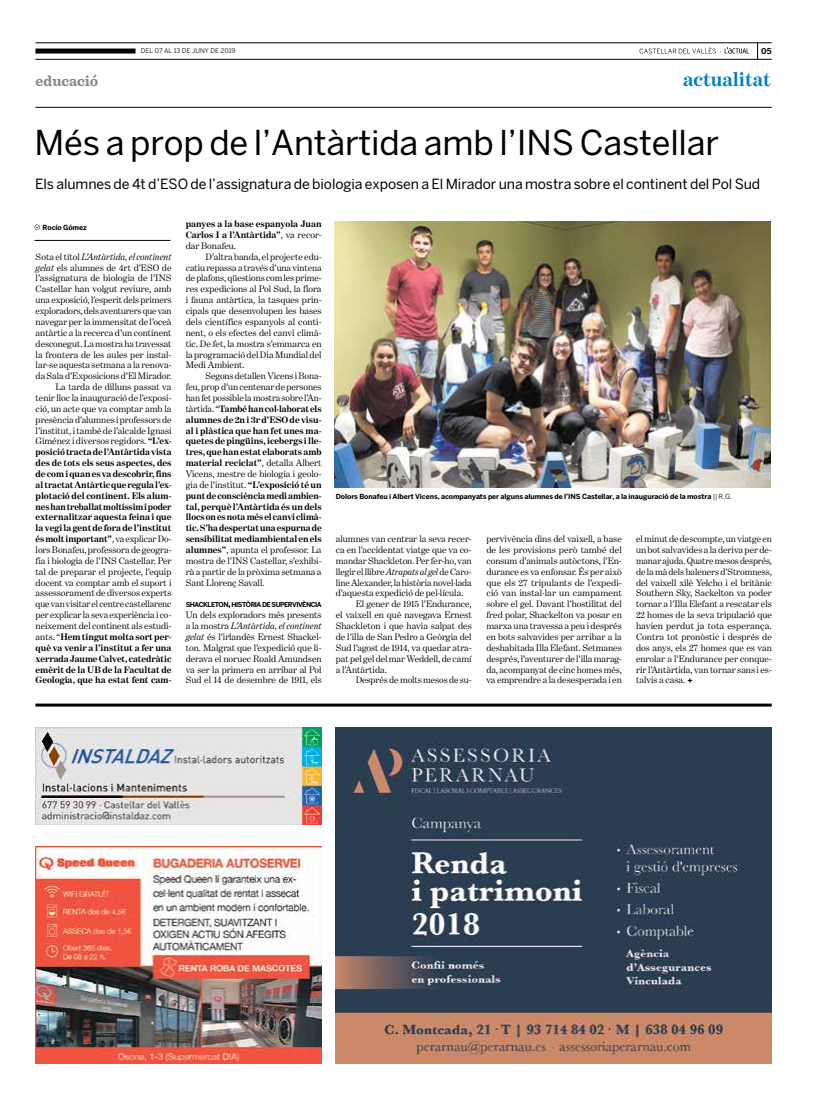
<style>
.page{position:relative;width:820px;height:1106px;background:#fff}
.page>*{position:absolute;margin:0;border:0;box-sizing:border-box;transform-origin:0 0}
.t1{font:34px "Benton Sans";letter-spacing:-.005em;color:#000}
.t2{font:700 20px "Benton Modern One";letter-spacing:-.005em;color:#007ec1}
.t3{font:700 15px "Sentinel";letter-spacing:-.005em;color:#8c8986}
.t4{font:14px "Benton Sans";letter-spacing:-.005em;color:#000}
.t5{font:9.5px/10.9px "Benton Modern One";color:#000;text-align:justify}
.t6{font:700 9.5px/10.9px "Benton Modern One";letter-spacing:-.005em;color:#000;text-align:justify}
.t7{font:700 8px "Benton Sans";color:#000}
.t8{font:700 7px "Benton Sans";letter-spacing:-.01em;color:#000}
.t9{font:700 6.7px "Benton Sans";letter-spacing:-.07em;color:#000}
.t10{font:6.5px "Benton Sans";letter-spacing:.005em;color:#000}
.s1{font-weight:400}
.s2{font-size:9.6px}
.s3{font-style:italic}
.s4{font-weight:700}
</style>
<div class="page">
<svg style="left:757px;top:44px;width:1px;height:15px"></svg>
<svg style="left:639px;top:47px;width:109px;height:7px"></svg>
<hr style="left:35px;top:107px;width:736px;height:1px;background:#000">
<hr style="left:35px;top:43px;width:736px;height:1px;background:#000">
<hr style="left:35px;top:59px;width:736px;height:1px;background:#000">
<div style="left:35px;top:49px;width:100px;height:5px;background:#000"></div>
<img style="left:334px;top:222px;width:436px;height:266px">
<svg style="left:34px;top:224px;width:6px;height:6px"></svg>
<hr style="left:34px;top:240px;width:136px;height:1px;background:#000">
<svg style="left:687px;top:678px;width:5px;height:5px"></svg>
<hr style="left:35px;top:703px;width:736px;height:3px;background:#000">
<img style="left:335px;top:727px;width:436px;height:336px">
<img style="left:35px;top:727px;width:286px;height:97px">
<img style="left:35px;top:846px;width:286px;height:217px">
<p class="t10" style="left:141px;top:47px;width:96px">DEL 07 AL 13 DE JUNY DE 2019</p>
<p class="t7" style="left:761px;top:46px;width:12px">05</p>
<h3 class="t3" style="left:36px;top:69px;width:64px">educació</h3>
<h2 class="t2" style="left:683px;top:68px;width:89px">actualitat</h2>
<h1 class="t1" style="left:34px;top:122px;width:501px">Més a prop de l’Antàrtida amb l’INS</h1>
<h1 class="t1" style="left:579px;top:122px;width:141px">Castellar</h1>
<h3 class="t4" style="left:35px;top:175px;width:726px">Els alumnes de 4t d’ESO de l’assignatura de biologia exposen a El Mirador una mostra sobre el continent del Pol Sud</h3>
<p class="t8" style="left:43px;top:223px;width:46px">Rocío Gómez</p>
<p class="t6" style="left:186px;top:218px;width:137px">panyes a la base espanyola Juan Carlos I a l’Antàrtida”<span class="s1">, va recor&shy;dar Bonafeu.</span></p>
<p class="t5" style="left:186px;top:251px;width:137px;text-indent:20px">D’altra banda, el projecte edu&shy;catiu repassa a través d’una vintena de plafons, qüestions com les prime&shy;res expedicions al Pol Sud, la flora i fauna antàrtica, la tasques prin&shy;cipals que desenvolupen les bases dels científics espanyols al conti&shy;nent, o els efectes del canvi climà&shy;tic. De fet, la mostra s’emmarca en la programació del Dia Mundial del Medi Ambient.</p>
<p class="t6" style="left:186px;top:370px;width:137px;text-indent:20px"><span class="s1">Segons detallen Vicens i Bona&shy;feu, prop d’un centenar de persones han fet possible la mostra sobre l’An&shy;tàrtida. “</span>També han col·laborat els alumnes de 2n i 3r d’ESO de visu&shy;al i plàstica que han fet unes ma&shy;quetes de pingüins, icebergs i lle&shy;tres, que han estat elaborats amb material reciclat”<span class="s1">, detalla Albert Vicens, mestre de biologia i geolo&shy;gia de l’institut.</span> “L’exposició té un punt de consciència medi ambien&shy;tal, perquè l’Antàrtida és un dels llocs on es nota més el canvi climà&shy;tic. S’ha despertat una espurna de sensibilitat mediambiental en els alumnes”<span class="s1">, apunta el professor. La mostra de l’INS Castellar, s’exhibi&shy;rà a partir de la pròxima setmana a Sant Llorenç Savall.</span></p>
<p class="t9" style="left:186px;top:601px;width:137px">SHACKLETON<span class="s2">,</span> HISTÒRIA DE SUPERVIVÈNCIA</p>
<p class="t5" style="left:186px;top:609px;width:137px">Un dels exploradors més presents a la mostra <span class="s3">L’Antàrtida, el continent gelat</span> és l’irlandès Ernest Shackel&shy;ton. Malgrat que l’expedició que li&shy;derava el noruec Roald Amundsen va ser la primera en arribar al Pol Sud el 14 de desembre de 1911, els</p>
<p class="t5" style="left:36px;top:251px;width:137px;text-align:right">Sota el títol <span class="s3">L’Antàrtida, el continent gelat</span> els alumnes de 4rt d’ESO de l’assignatura de biologia de l’INS Castellar han volgut reviure, amb una exposició, l’esperit dels primers exploradors, dels aventurers que van navegar per la immensitat de l’oceà antàrtic a la recerca d’un continent desconegut. La mostra ha travessat la frontera de les aules per instal· lar-se aquesta setmana a la renova&shy;da Sala d’Exposicions d’El Mirador.<br>La tarda de dilluns passat va tenir lloc la inauguració de l’exposi&shy;ció, un acte que va comptar amb la presència d’alumnes i professors de l’institut, i també de l’alcalde Ignasi Giménez i diversos regidors. <span class="s4">“L’ex&shy;posició tracta de l’Antàrtida vista des de tots els seus aspectes, des de com i quan es va descobrir, fins al tractat Antàrtic que regula l’ex&shy;plotació del continent. Els alum&shy;nes han treballat moltíssim i poder externalitzar aquesta feina i que la vegi la gent de fora de l’institut és molt important”</span>, va explicar Do&shy;lors Bonafeu, professora de geogra&shy;fia i biologia de l’INS Castellar. Per tal de preparar el projecte, l’equip docent va comptar amb el suport i assessorament de diversos experts que van visitar el centre castellarenc per explicar la seva experiència i co&shy;neixement del continent als estudi&shy;ants. “<span class="s4">Hem tingut molta sort per&shy;què va venir a l’institut a fer una xerrada Jaume Calvet, catedràtic emèrit de la UB de la Facultat de Geologia, que ha estat fent cam-</span></p>
<p class="t8" style="left:336px;top:492px;width:397px">Dolors Bonafeu i Albert Vicens, acompanyats per alguns alumnes de l’INS Castellar, a la inauguració de la mostra <span class="s1">|| R.G.</span></p>
<p class="t5" style="left:336px;top:533px;width:137px">alumnes van centrar la seva recer-</p>
<p class="t5" style="left:336px;top:544px;width:137px">ca en l’accidentat viatge que va co-</p>
<p class="t5" style="left:336px;top:555px;width:137px">mandar Shackleton. Per fer-ho, van</p>
<p class="t5" style="left:336px;top:566px;width:137px">llegir el llibre <span class="s3">Atrapats al gel</span> de Caro-</p>
<p class="t5" style="left:336px;top:577px;width:137px">line Alexander, la història novel·lada</p>
<p class="t5" style="left:336px;top:588px;width:129px">d’aquesta expedició de pel·lícula.</p>
<p class="t5" style="left:355px;top:598px;width:117px">El gener de 1915 l’Endurance,</p>
<p class="t5" style="left:336px;top:609px;width:137px">el vaixell en què navegava Ernest</p>
<p class="t5" style="left:336px;top:620px;width:137px">Shackleton i que havia salpat des</p>
<p class="t5" style="left:336px;top:631px;width:137px">de l’illa de San Pedro a Geòrgia del</p>
<p class="t5" style="left:336px;top:642px;width:137px">Sud l’agost de 1914, va quedar atra-</p>
<p class="t5" style="left:336px;top:653px;width:137px">pat pel gel del mar Weddell, de camí</p>
<p class="t5" style="left:336px;top:663px;width:53px">a l’Antàrtida.</p>
<p class="t5" style="left:355px;top:674px;width:117px">Després de molts mesos de su-</p>
<p class="t5" style="left:486px;top:533px;width:137px">pervivència dins del vaixell, a base de les provisions però també del consum d’animals autòctons, l’En&shy;durance es va enfonsar. És per això que els 27 tripulants de l’expedi&shy;ció van instal·lar un campament sobre el gel. Davant l’hostilitat del fred polar, Shackelton va posar en marxa una travessa a peu i després en bots salvavides per arribar a la deshabitada Illa Elefant. Setmanes després, l’aventurer de l’illa marag&shy;da, acompanyat de cinc homes més, va emprendre a la desesperada i en</p>
<p class="t5" style="left:635px;top:533px;width:137px">el minut de descompte, un viatge en un bot salvavides a la deriva per de&shy;manar ajuda. Quatre mesos després, de la mà dels baleners d’Stromness, del vaixell xilè Yelcho i el britànic Southern Sky, Sackelton va poder tornar a l’Illa Elefant a rescatar els 22 homes de la seva tripulació que havien perdut ja tota esperança.<br>Contra tot pronòstic i després de dos anys, els 27 homes que es van enrolar a l’Endurance per conque&shy;rir l’Antàrtida, van tornar sans i es&shy;talvis a casa.</p>
</div>
